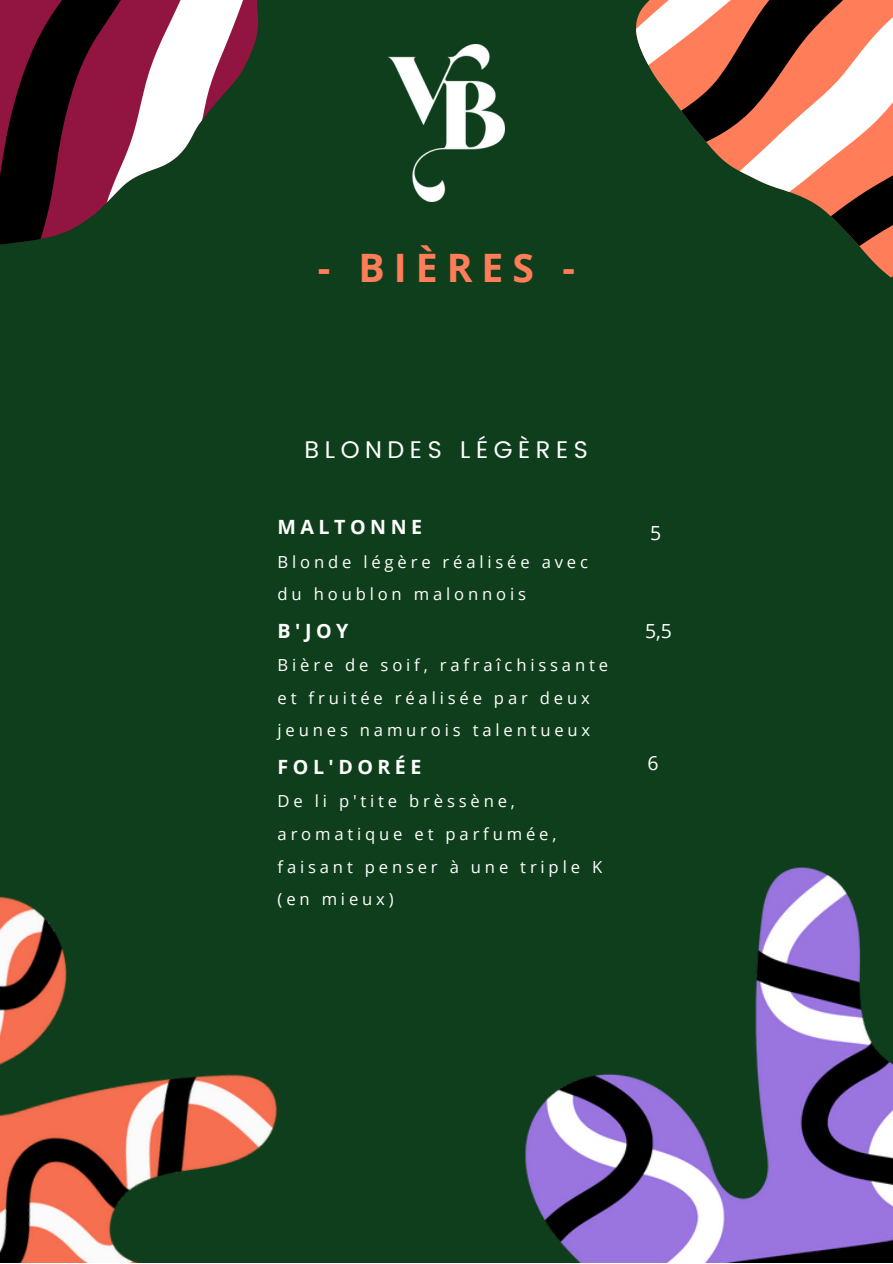
<style>
.page{position:relative;width:893px;height:1264px;background:#fff}
.page>*{position:absolute;margin:0;border:0;box-sizing:border-box;transform-origin:0 0}
.t1{font:700 39.15px "Open Sans";letter-spacing:.23em;color:#ff7d58}
.t2{font:24.15px "Poppins";letter-spacing:.23em;color:#fff}
.t3{font:700 19.65px "Open Sans";letter-spacing:.23em;color:#fff}
.t4{font:19.5px "Open Sans";color:#fff}
.t5{font:16.65px/32.5px "Open Sans";letter-spacing:.23em;color:#fff}
</style>
<div class="page">
<div style="left:0;top:0;width:892px;height:1262px;background:#0e3e1b"></div>
<svg style="left:636px;top:0;width:256px;height:278px"></svg>
<svg style="left:25px;top:0;width:115px;height:242px;background:#54192c"></svg>
<svg style="left:140px;top:0;width:118px;height:175px"></svg>
<svg style="left:0;top:0;width:25px;height:245px;background:#430a1e"></svg>
<img style="left:388px;top:44px;width:116px;height:158px">
<img style="left:525px;top:867px;width:367px;height:395px">
<img style="left:0;top:896px;width:278px;height:366px">
<h1 class="t1" style="left:318px;top:240px;width:259px">- BIÈRES -</h1>
<h2 class="t2" style="left:304px;top:435px;width:285px">BLONDES LÉGÈRES</h2>
<p class="t3" style="left:277px;top:513px;width:146px">MALTONNE</p>
<p class="t5" style="left:277px;top:545px;width:312px">Blonde légère réalisée avec du houblon malonnois</p>
<p class="t3" style="left:277px;top:616px;width:72px">B'JOY</p>
<p class="t5" style="left:277px;top:648px;width:332px">Bière de soif, rafraîchissante et fruitée réalisée par deux jeunes namurois talentueux</p>
<p class="t3" style="left:277px;top:752px;width:145px">FOL'DORÉE</p>
<p class="t5" style="left:277px;top:784px;width:326px">De li p'tite brèssène, aromatique et parfumée, faisant penser à une triple K (en mieux)</p>
<p class="t4" style="left:650px;top:519px;width:13px">5</p>
<p class="t4" style="left:645px;top:617px;width:29px">5,5</p>
<p class="t4" style="left:647px;top:749px;width:13px">6</p>
</div>
